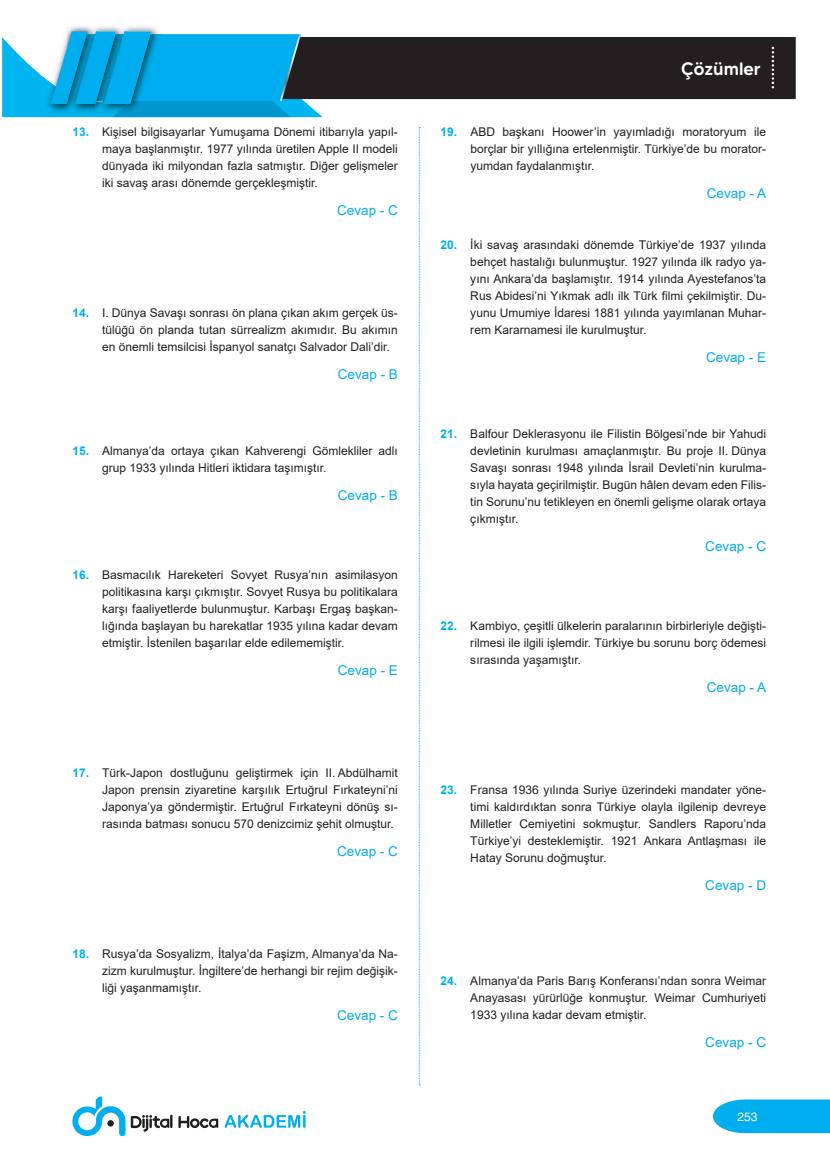
<style>
.page{position:relative;width:830px;height:1170px;background:#fff}
.page>*{position:absolute;margin:0;border:0;box-sizing:border-box;transform-origin:0 0}
.t1{font:500 18px "MADE Tommy Soft";color:#fff}
.CEVAP{font:13.5px "Arial";color:#00aeef}
.t2{font:12px/17px "Arial";color:#231f20;text-align:justify}
.t3{font:12px "yargi Helvetica";color:#fff}
.s1{font-weight:700;color:#00aeef}
</style>
<div class="page">
<svg style="left:713px;top:1099px;width:116px;height:33px;background:#11b3f0"></svg>
<svg style="left:72px;top:1096px;width:53px;height:39px"></svg>
<svg style="left:107px;top:1119px;width:7px;height:7px"></svg>
<svg style="left:224px;top:1111px;width:81px;height:16px"></svg>
<svg style="left:178px;top:1116px;width:40px;height:12px"></svg>
<svg style="left:131px;top:1114px;width:41px;height:17px"></svg>
<svg style="left:418px;top:127px;width:2px;height:958px"></svg>
<div style="left:322px;top:37px;width:473px;height:62px;background:#231f20"></div>
<svg style="left:2px;top:26px;width:320px;height:91px;background:#2babda"></svg>
<svg style="left:771px;top:47px;width:2px;height:41px"></svg>
<p class="t2" style="left:102px;top:124px;width:297px;text-indent:-30px"><span class="s1">13.</span> Kişisel bilgisayarlar Yumuşama Dönemi itibarıyla yapıl&shy;maya başlanmıştır. 1977 yılında üretilen Apple II modeli dünyada iki milyondan fazla satmıştır. Diğer gelişmeler iki savaş arası dönemde gerçekleşmiştir.</p>
<p class="CEVAP" style="left:337px;top:201px;width:62px">Cevap - C</p>
<p class="t2" style="left:102px;top:304px;width:297px;text-indent:-30px"><span class="s1">14.</span> I. Dünya Savaşı sonrası ön plana çıkan akım gerçek üs&shy;tülüğü ön planda tutan sürrealizm akımıdır. Bu akımın en önemli temsilcisi İspanyol sanatçı Salvador Dali’dir.</p>
<p class="CEVAP" style="left:338px;top:365px;width:62px">Cevap - B</p>
<p class="t2" style="left:102px;top:442px;width:297px;text-indent:-30px"><span class="s1">15.</span> Almanya’da ortaya çıkan Kahverengi Gömlekliler adlı grup 1933 yılında Hitleri iktidara taşımıştır.</p>
<p class="CEVAP" style="left:338px;top:486px;width:62px">Cevap - B</p>
<p class="t2" style="left:102px;top:566px;width:297px;text-indent:-30px"><span class="s1">16.</span> Basmacılık Hareketeri Sovyet Rusya’nın asimilasyon politikasına karşı çıkmıştır. Sovyet Rusya bu politikalara karşı faaliyetlerde bulunmuştur. Karbaşı Ergaş başkan&shy;lığında başlayan bu harekatlar 1935 yılına kadar devam etmiştir. İstenilen başarılar elde edilememiştir.</p>
<p class="CEVAP" style="left:338px;top:661px;width:62px">Cevap - E</p>
<p class="t2" style="left:102px;top:764px;width:297px;text-indent:-30px"><span class="s1">17.</span> Türk-Japon dostluğunu geliştirmek için II. Abdülhamit Japon prensin ziyaretine karşılık Ertuğrul Fırkateyni’ni Japonya’ya göndermiştir. Ertuğrul Fırkateyni dönüş sı&shy;rasında batması sonucu 570 denizcimiz şehit olmuştur.</p>
<p class="CEVAP" style="left:337px;top:841px;width:62px">Cevap - C</p>
<p class="t2" style="left:102px;top:944px;width:297px;text-indent:-30px"><span class="s1">18.</span> Rusya’da Sosyalizm, İtalya’da Faşizm, Almanya’da Na&shy;zizm kurulmuştur. İngiltere’de herhangi bir rejim değişik&shy;liği yaşanmamıştır.</p>
<p class="CEVAP" style="left:337px;top:1005px;width:62px">Cevap - C</p>
<h1 class="t1" style="left:680px;top:57px;width:81px">Çözümler</h1>
<p class="t2" style="left:470px;top:124px;width:297px;text-indent:-30px"><span class="s1">19.</span> ABD başkanı Hoower’in yayımladığı moratoryum ile borçlar bir yıllığına ertelenmiştir. Türkiye’de bu morator&shy;yumdan faydalanmıştır.</p>
<p class="CEVAP" style="left:706px;top:184px;width:61px">Cevap - A</p>
<p class="t2" style="left:470px;top:236px;width:297px;text-indent:-30px"><span class="s1">20.</span> İki savaş arasındaki dönemde Türkiye’de 1937 yılında behçet hastalığı bulunmuştur. 1927 yılında ilk radyo ya&shy;yını Ankara’da başlamıştır. 1914 yılında Ayestefanos’ta Rus Abidesi’ni Yıkmak adlı ilk Türk filmi çekilmiştir. Du&shy;yunu Umumiye İdaresi 1881 yılında yayımlanan Muhar&shy;rem Kararnamesi ile kurulmuştur.</p>
<p class="CEVAP" style="left:705px;top:348px;width:62px">Cevap - E</p>
<p class="t2" style="left:470px;top:425px;width:297px;text-indent:-30px"><span class="s1">21.</span> Balfour Deklerasyonu ile Filistin Bölgesi’nde bir Yahudi devletinin kurulması amaçlanmıştır. Bu proje II. Dünya Savaşı sonrası 1948 yılında İsrail Devleti’nin kurulma&shy;sıyla hayata geçirilmiştir. Bugün hâlen devam eden Filis&shy;tin Sorunu’nu tetikleyen en önemli gelişme olarak ortaya çıkmıştır.</p>
<p class="CEVAP" style="left:705px;top:537px;width:62px">Cevap - C</p>
<p class="t2" style="left:470px;top:617px;width:297px;text-indent:-30px"><span class="s1">22.</span> Kambiyo, çeşitli ülkelerin paralarının birbirleriyle değişti&shy;rilmesi ile ilgili işlemdir. Türkiye bu sorunu borç ödemesi sırasında yaşamıştır.</p>
<p class="CEVAP" style="left:706px;top:678px;width:61px">Cevap - A</p>
<p class="t2" style="left:470px;top:781px;width:297px;text-indent:-30px"><span class="s1">23.</span> Fransa 1936 yılında Suriye üzerindeki mandater yöne&shy;timi kaldırdıktan sonra Türkiye olayla ilgilenip devreye Milletler Cemiyetini sokmuştur. Sandlers Raporu’nda Türkiye’yi desteklemiştir. 1921 Ankara Antlaşması ile Hatay Sorunu doğmuştur.</p>
<p class="CEVAP" style="left:705px;top:875px;width:62px">Cevap - D</p>
<p class="t2" style="left:470px;top:972px;width:297px;text-indent:-30px"><span class="s1">24.</span> Almanya’da Paris Barış Konferansı’ndan sonra Weimar Anayasası yürürlüğe konmuştur. Weimar Cumhuriyeti 1933 yılına kadar devam etmiştir.</p>
<p class="CEVAP" style="left:705px;top:1032px;width:62px">Cevap - C</p>
<p class="t3" style="left:737px;top:1109px;width:22px">253</p>
</div>
